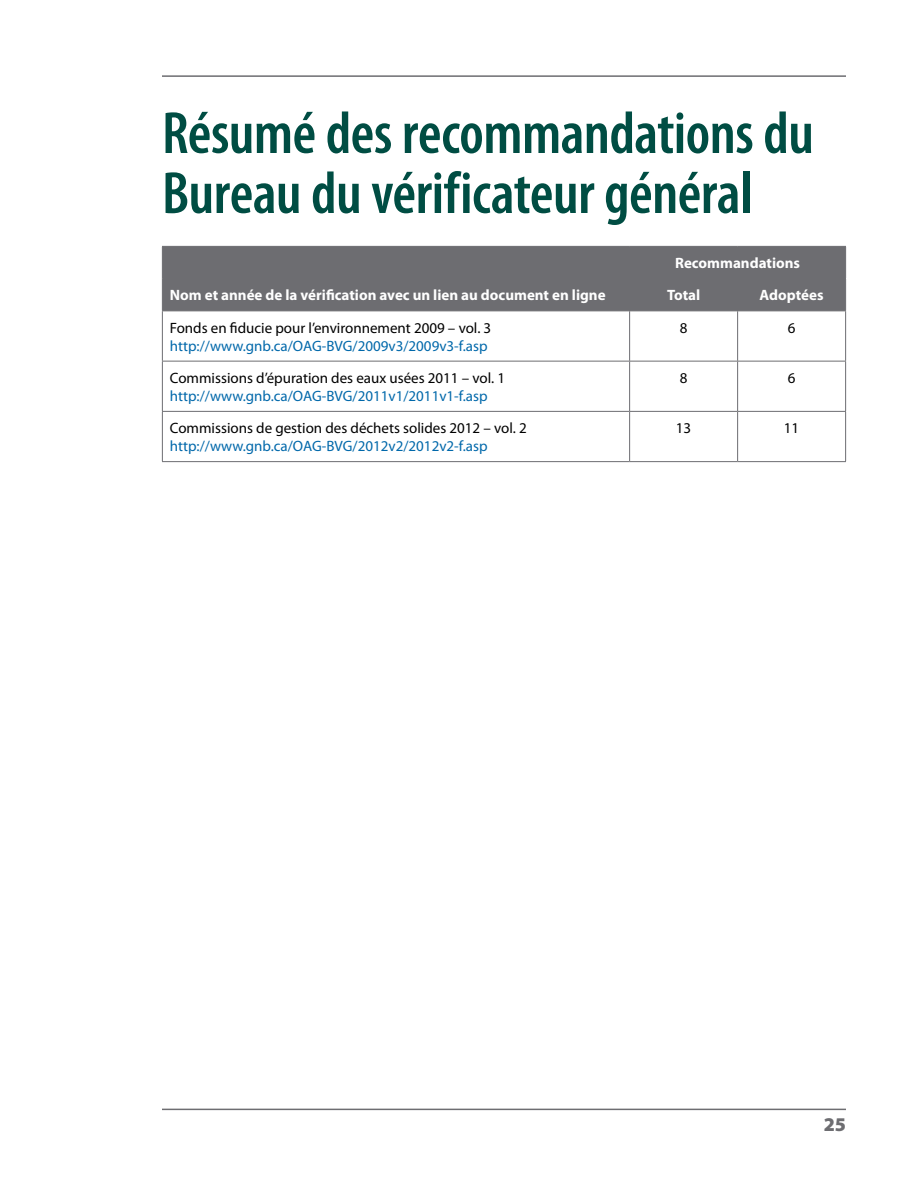
<style>
.page{position:relative;width:918px;height:1188px;background:#fff}
.page>*{position:absolute;margin:0;border:0;box-sizing:border-box;transform-origin:0 0}
.Head_1{font:600 condensed 60px/60px "Myriad Pro";letter-spacing:-.01em;color:#004d43}
.t1{font:900 19.5px "Myriad Pro";color:#6d6d71}
.table_text{font:15px "Myriad Pro";color:#000}
.table_text-2{font:15px "Myriad Pro";color:#0068aa}
.table_head{font:700 15px "Myriad Pro";color:#fff}
</style>
<div class="page">
<hr style="left:162px;top:1109px;width:684px;height:1px;background:#6d6d71">
<hr style="left:162px;top:75px;width:684px;height:2px;background:#6d6d71">
<div style="left:163px;top:247px;width:682px;height:63px;background:#6d6d71"></div>
<hr style="left:629px;top:247px;width:1px;height:31px;background:#6d6d71">
<hr style="left:629px;top:278px;width:109px;height:1px;background:#6d6d71">
<hr style="left:629px;top:279px;width:1px;height:31px;background:#6d6d71">
<hr style="left:738px;top:278px;width:108px;height:1px;background:#6d6d71">
<hr style="left:737px;top:279px;width:1px;height:31px;background:#6d6d71">
<hr style="left:629px;top:311px;width:1px;height:50px;background:#6d6d71">
<hr style="left:737px;top:311px;width:1px;height:50px;background:#6d6d71">
<hr style="left:162px;top:361px;width:468px;height:1px;background:#6d6d71">
<hr style="left:630px;top:361px;width:108px;height:1px;background:#6d6d71">
<hr style="left:629px;top:362px;width:1px;height:49px;background:#6d6d71">
<hr style="left:738px;top:361px;width:108px;height:1px;background:#6d6d71">
<hr style="left:737px;top:362px;width:1px;height:49px;background:#6d6d71">
<hr style="left:162px;top:411px;width:468px;height:1px;background:#6d6d71">
<hr style="left:630px;top:411px;width:108px;height:1px;background:#6d6d71">
<hr style="left:629px;top:412px;width:1px;height:49px;background:#6d6d71">
<hr style="left:738px;top:411px;width:108px;height:1px;background:#6d6d71">
<hr style="left:737px;top:412px;width:1px;height:49px;background:#6d6d71">
<hr style="left:162px;top:246px;width:468px;height:1px;background:#6d6d71">
<hr style="left:162px;top:247px;width:1px;height:32px;background:#6d6d71">
<hr style="left:630px;top:246px;width:108px;height:1px;background:#6d6d71">
<hr style="left:738px;top:246px;width:108px;height:1px;background:#6d6d71">
<hr style="left:845px;top:247px;width:1px;height:31px;background:#6d6d71">
<hr style="left:162px;top:279px;width:1px;height:31px;background:#6d6d71">
<hr style="left:845px;top:279px;width:1px;height:31px;background:#6d6d71">
<hr style="left:162px;top:310px;width:468px;height:1px;background:#6d6d71">
<hr style="left:162px;top:311px;width:1px;height:50px;background:#6d6d71">
<hr style="left:630px;top:310px;width:108px;height:1px;background:#6d6d71">
<hr style="left:738px;top:310px;width:108px;height:1px;background:#6d6d71">
<hr style="left:845px;top:311px;width:1px;height:50px;background:#6d6d71">
<hr style="left:162px;top:362px;width:1px;height:49px;background:#6d6d71">
<hr style="left:845px;top:362px;width:1px;height:49px;background:#6d6d71">
<hr style="left:162px;top:412px;width:1px;height:49px;background:#6d6d71">
<hr style="left:845px;top:412px;width:1px;height:49px;background:#6d6d71">
<hr style="left:162px;top:461px;width:468px;height:1px;background:#6d6d71">
<hr style="left:630px;top:461px;width:108px;height:1px;background:#6d6d71">
<hr style="left:738px;top:461px;width:108px;height:1px;background:#6d6d71">
<h1 class="Head_1" style="left:162px;top:102px;width:653px">Résumé des recommandations du<br>Bureau du vérificateur général</h1>
<p class="table_head" style="left:170px;top:286px;width:437px">Nom et année de la vérification avec un lien au document en ligne</p>
<p class="table_head" style="left:675px;top:253px;width:126px">Recommandations</p>
<p class="table_head" style="left:667px;top:286px;width:35px">Total</p>
<p class="table_head" style="left:760px;top:286px;width:65px">Adoptées</p>
<p class="table_text" style="left:170px;top:318px;width:323px">Fonds en fiducie pour l’environnement 2009 – vol. 3</p>
<p class="table_text-2" style="left:170px;top:336px;width:319px">http://www.gnb.ca/OAG-BVG/2009v3/2009v3-f.asp</p>
<p class="table_text" style="left:680px;top:318px;width:9px">8</p>
<p class="table_text" style="left:788px;top:318px;width:9px">6</p>
<p class="table_text" style="left:170px;top:369px;width:337px">Commissions d’épuration des eaux usées 2011 – vol. 1</p>
<p class="table_text-2" style="left:170px;top:387px;width:319px">http://www.gnb.ca/OAG-BVG/2011v1/2011v1-f.asp</p>
<p class="table_text" style="left:680px;top:369px;width:9px">8</p>
<p class="table_text" style="left:788px;top:369px;width:9px">6</p>
<p class="table_text" style="left:170px;top:419px;width:358px">Commissions de gestion des déchets solides 2012 – vol. 2</p>
<p class="table_text-2" style="left:170px;top:437px;width:319px">http://www.gnb.ca/OAG-BVG/2012v2/2012v2-f.asp</p>
<p class="table_text" style="left:676px;top:419px;width:17px">13</p>
<p class="table_text" style="left:784px;top:419px;width:17px">11</p>
<h2 class="t1" style="left:824px;top:1112px;width:24px">25</h2>
</div>
